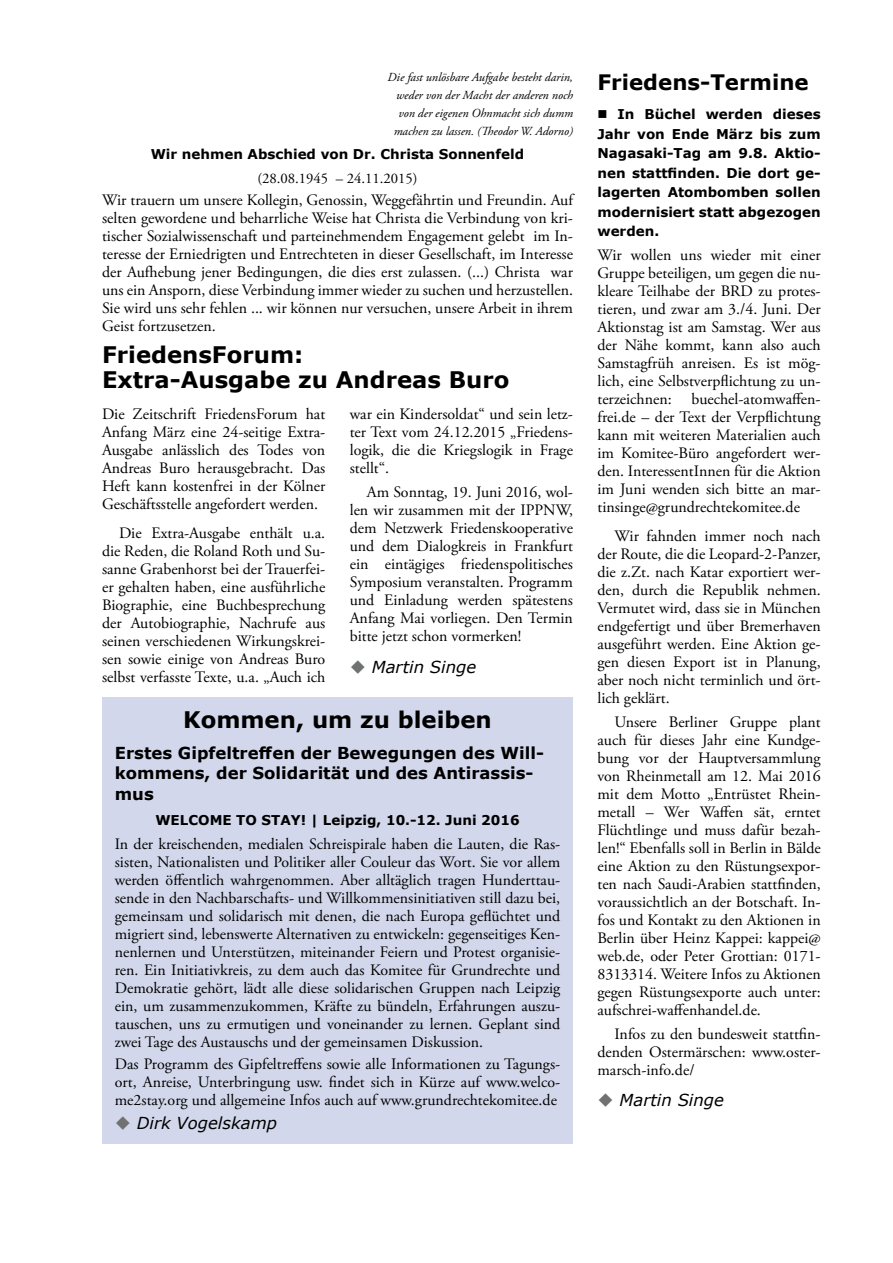
<style>
.page{position:relative;width:893px;height:1263px;background:#fff}
.page>*{position:absolute;margin:0;border:0;box-sizing:border-box;transform-origin:0 0}
.t1{font:700 22.8px/25.5px "Verdana";color:#000}
.t2{font:700 21.3px "Verdana";color:#000}
.t3{font:700 16.5px/19.5px "Verdana";color:#000}
.t4{font:italic 16.5px "Verdana";color:#000}
.t5{font:15.9px/18px "Adobe Garamond Pro";color:#000;text-align:justify}
.t6{font:14.7px "Adobe Garamond Pro";color:#000}
.t7{font:700 13.5px/19.5px "Verdana";color:#000;text-align:justify}
.t8{font:italic 12.3px/18px "Adobe Garamond Pro";color:#000;text-align:right}
.s1{color:#707172}
</style>
<div class="page">
<div style="left:102px;top:697px;width:471px;height:447px;background:#d3d7eb"></div>
<p class="t8" style="left:388px;top:69px;width:187px">Die fast unlösbare Aufgabe besteht darin, weder von der Macht der anderen noch von der eigenen Ohnmacht sich dumm machen zu lassen. (Theodor W. Adorno)</p>
<p class="t7" style="left:151px;top:144px;width:375px">Wir nehmen Abschied von Dr. Christa Sonnenfeld</p>
<p class="t6" style="left:257px;top:170px;width:162px">(28.08.1945 – 24.11.2015)</p>
<p class="t5" style="left:102px;top:192px;width:472px">Wir trauern um unsere Kollegin, Genossin, Weggefährtin und Freundin. Auf selten gewordene und beharrliche Weise hat Christa die Verbindung von kri&shy;tischer Sozialwissenschaft und parteinehmendem Engagement gelebt im In&shy;teresse der Erniedrigten und Entrechteten in dieser Gesellschaft, im Interesse der Aufhebung jener Bedingungen, die dies erst zulassen. (...) Christa war uns ein Ansporn, diese Verbindung immer wieder zu suchen und herzustellen.<br>Sie wird uns sehr fehlen ... wir können nur versuchen, unsere Arbeit in ihrem Geist fortzusetzen.</p>
<h1 class="t1" style="left:102px;top:341px;width:409px">FriedensForum:<br>Extra-Ausgabe zu Andreas Buro</h1>
<p class="t5" style="left:102px;top:406px;width:225px">Die Zeitschrift FriedensForum hat Anfang März eine 24-seitige Extra-Ausgabe anlässlich des Todes von Andreas Buro herausgebracht. Das Heft kann kostenfrei in der Kölner Geschäftsstelle angefordert werden.</p>
<p class="t5" style="left:102px;top:524px;width:225px;text-indent:17px">Die Extra-Ausgabe enthält u.a. die Reden, die Roland Roth und Su&shy;sanne Grabenhorst bei der Trauerfei&shy;er gehalten haben, eine ausführliche Biographie, eine Buchbesprechung der Autobiographie, Nachrufe aus seinen verschiedenen Wirkungskrei&shy;sen sowie einige von Andreas Buro selbst verfasste Texte, u.a. „Auch ich</p>
<p class="t5" style="left:350px;top:406px;width:225px">war ein Kindersoldat“ und sein letz&shy;ter Text vom 24.12.2015 „Friedens&shy;logik, die die Kriegslogik in Frage stellt“.</p>
<p class="t5" style="left:350px;top:484px;width:225px;text-indent:17px">Am Sonntag, 19. Juni 2016, wol&shy;len wir zusammen mit der IPPNW, dem Netzwerk Friedenskooperative und dem Dialogkreis in Frankfurt ein eintägiges friedenspolitisches Symposium veranstalten. Programm und Einladung werden spätestens Anfang Mai vorliegen. Den Termin bitte jetzt schon vormerken!</p>
<p class="t4" style="left:350px;top:655px;width:128px"><span class="s1">◆</span> Martin Singe</p>
<h1 class="t1" style="left:183px;top:706px;width:310px">Kommen, um zu bleiben</h1>
<p class="t3" style="left:115px;top:743px;width:431px">Erstes Gipfeltreffen der Bewegungen des Will&shy;kommens, der Solidarität und des Antirassis-</p>
<p class="t3" style="left:115px;top:783px;width:40px">mus</p>
<p class="t7" style="left:155px;top:810px;width:366px">WELCOME TO STAY! | Leipzig, 10.-12. Juni 2016</p>
<p class="t5" style="left:115px;top:835px;width:447px">In der kreischenden, medialen Schreispirale haben die Lauten, die Ras&shy;sisten, Nationalisten und Politiker aller Couleur das Wort. Sie vor allem werden öffentlich wahrgenommen. Aber alltäglich tragen Hunderttau&shy;sende in den Nachbarschafts- und Willkommensinitiativen still dazu bei, gemeinsam und solidarisch mit denen, die nach Europa geflüchtet und migriert sind, lebenswerte Alternativen zu entwickeln: gegenseitiges Ken&shy;nenlernen und Unterstützen, miteinander Feiern und Protest organisie&shy;ren. Ein Initiativkreis, zu dem auch das Komitee für Grundrechte und Demokratie gehört, lädt alle diese solidarischen Gruppen nach Leipzig ein, um zusammenzukommen, Kräfte zu bündeln, Erfahrungen auszu&shy;tauschen, uns zu ermutigen und voneinander zu lernen. Geplant sind zwei Tage des Austauschs und der gemeinsamen Diskussion.</p>
<p class="t5" style="left:115px;top:1056px;width:447px">Das Programm des Gipfeltreffens sowie alle Informationen zu Tagungs&shy;ort, Anreise, Unterbringung usw. findet sich in Kürze auf www.welco&shy;me2stay.org und allgemeine Infos auch auf www.grundrechtekomitee.de</p>
<p class="t4" style="left:115px;top:1111px;width:164px"><span class="s1">◆</span> Dirk Vogelskamp</p>
<h2 class="t2" style="left:597px;top:67px;width:213px">Friedens-Termine</h2>
<p class="t7" style="left:597px;top:104px;width:225px">■ In Büchel werden dieses Jahr von Ende März bis zum Nagasaki-Tag am 9.8. Aktio&shy;nen stattfinden. Die dort ge&shy;lagerten Atombomben sollen modernisiert statt abgezogen werden.</p>
<p class="t5" style="left:597px;top:247px;width:225px">Wir wollen uns wieder mit einer Gruppe beteiligen, um gegen die nu&shy;kleare Teilhabe der BRD zu protes&shy;tieren, und zwar am 3./4. Juni. Der Aktionstag ist am Samstag. Wer aus der Nähe kommt, kann also auch Samstagfrüh anreisen. Es ist mög&shy;lich, eine Selbstverpflichtung zu un&shy;terzeichnen: buechel-atomwaffen&shy;frei.de – der Text der Verpflichtung kann mit weiteren Materialien auch im Komitee-Büro angefordert wer&shy;den. InteressentInnen für die Aktion im Juni wenden sich bitte an mar&shy;tinsinge@grundrechtekomitee.de</p>
<p class="t5" style="left:597px;top:527px;width:225px;text-indent:17px">Wir fahnden immer noch nach der Route, die die Leopard-2-Panzer, die z.Zt. nach Katar exportiert wer&shy;den, durch die Republik nehmen.<br>Vermutet wird, dass sie in München endgefertigt und über Bremerhaven ausgeführt werden. Eine Aktion ge&shy;gen diesen Export ist in Planung, aber noch nicht terminlich und ört&shy;lich geklärt.</p>
<p class="t5" style="left:597px;top:713px;width:225px;text-indent:17px">Unsere Berliner Gruppe plant auch für dieses Jahr eine Kundge&shy;bung vor der Hauptversammlung von Rheinmetall am 12. Mai 2016 mit dem Motto „Entrüstet Rhein&shy;metall – Wer Waffen sät, erntet Flüchtlinge und muss dafür bezah&shy;len!“ Ebenfalls soll in Berlin in Bälde eine Aktion zu den Rüstungsexpor&shy;ten nach Saudi-Arabien stattfinden, voraussichtlich an der Botschaft. In&shy;fos und Kontakt zu den Aktionen in Berlin über Heinz Kappei: kappei@ web.de, oder Peter Grottian: 0171- 8313314. Weitere Infos zu Aktionen gegen Rüstungsexporte auch unter: aufschrei-waffenhandel.de.</p>
<p class="t5" style="left:597px;top:1025px;width:225px;text-indent:17px">Infos zu den bundesweit stattfin&shy;denden Ostermärschen: www.oster&shy;marsch-info.de/</p>
<p class="t4" style="left:597px;top:1089px;width:128px"><span class="s1">◆</span> Martin Singe</p>
</div>
